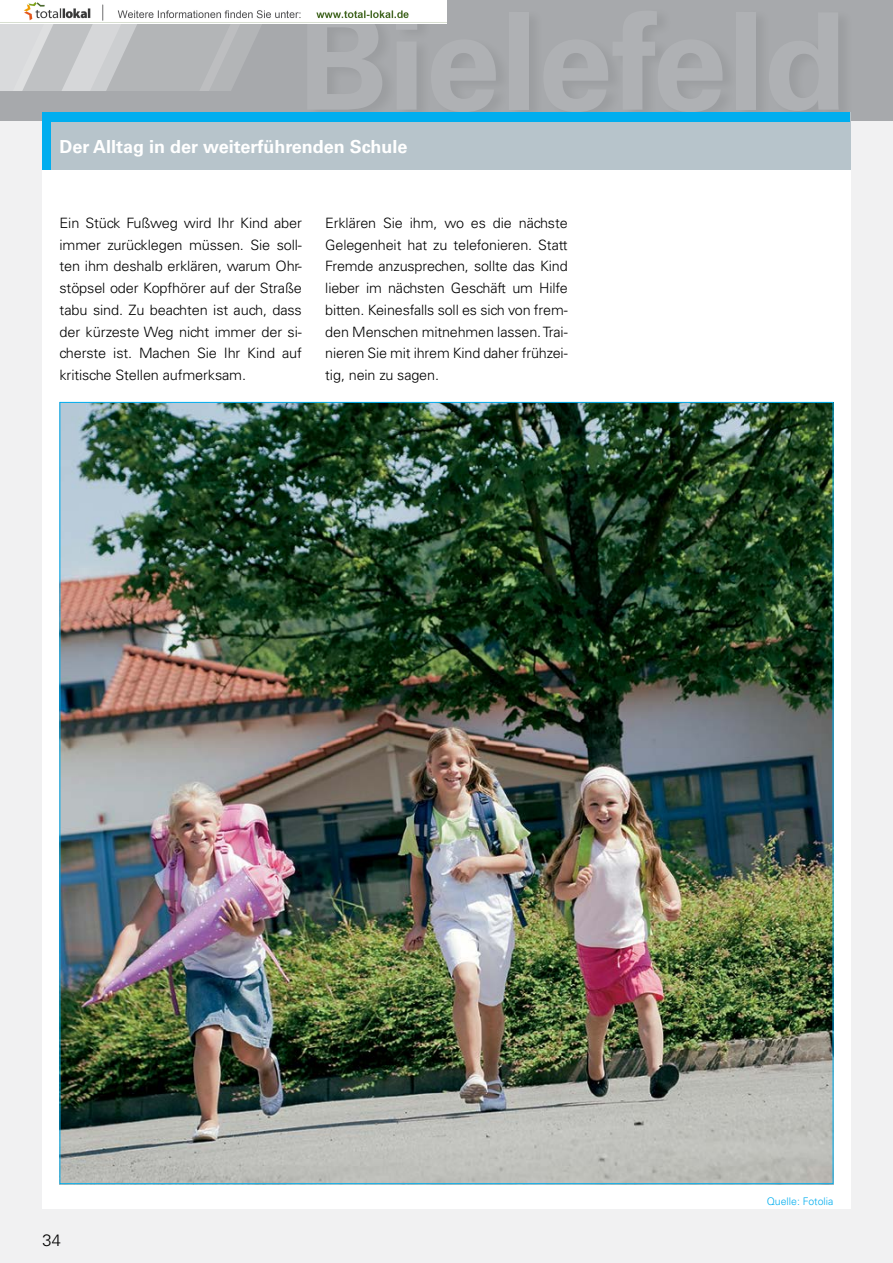
<style>
.page{position:relative;width:893px;height:1263px;background:#fff}
.page>*{position:absolute;margin:0;border:0;box-sizing:border-box;transform-origin:0 0}
.t1{font:700 18px "Univers LT";color:#fff}
.t2{font:300 16.5px "Univers LT";color:#000}
.fliesstext_block{font:300 14.25px/21.8px "Univers LT";letter-spacing:-.01em;color:#000;text-align:justify}
.bildunterschrift{font:300 10.5px "Univers LT";color:#00aeef}
</style>
<div class="page">
<div style="left:0;top:91px;width:893px;height:1172px;background:#f1f1f2"></div>
<div style="left:0;top:0;width:893px;height:121px;background:#a7a9ac"></div>
<div style="left:308px;top:6px;width:547px;height:118px;background:#a3a5a7"></div>
<div style="left:43px;top:113px;width:808px;height:1096px;background:#fff"></div>
<div style="left:42px;top:112px;width:808px;height:58px;background:#b7c4cb"></div>
<div style="left:43px;top:113px;width:807px;height:9px;background:#00aeef"></div>
<div style="left:43px;top:113px;width:8px;height:57px;background:#00aeef"></div>
<svg style="left:0;top:24px;width:262px;height:67px"></svg>
<img style="left:62px;top:404px;width:769px;height:778px">
<img style="left:0;top:0;width:446px;height:24px">
<p class="t1" style="left:60px;top:136px;width:350px">Der Alltag in der weiterführenden Schule</p>
<p class="fliesstext_block" style="left:60px;top:212px;width:244px">Ein Stück Fußweg wird Ihr Kind aber immer zurücklegen müssen. Sie soll&shy;ten ihm deshalb erklären, warum Ohr&shy;stöpsel oder Kopfhörer auf der Straße tabu sind. Zu beachten ist auch, dass der kürzeste Weg nicht immer der si&shy;cherste ist. Machen Sie Ihr Kind auf kritische Stellen aufmerksam.</p>
<p class="fliesstext_block" style="left:325px;top:212px;width:244px">Erklären Sie ihm, wo es die nächste Gelegenheit hat zu telefonieren. Statt Fremde anzusprechen, sollte das Kind lieber im nächsten Geschäft um Hilfe bitten. Keinesfalls soll es sich von frem&shy;den Menschen mitnehmen lassen. Trai&shy;nieren Sie mit ihrem Kind daher frühzei&shy;tig, nein zu sagen.</p>
<p class="t2" style="left:43px;top:1230px;width:20px">34</p>
<p class="bildunterschrift" style="left:767px;top:1194px;width:68px">Quelle: Fotolia</p>
</div>
